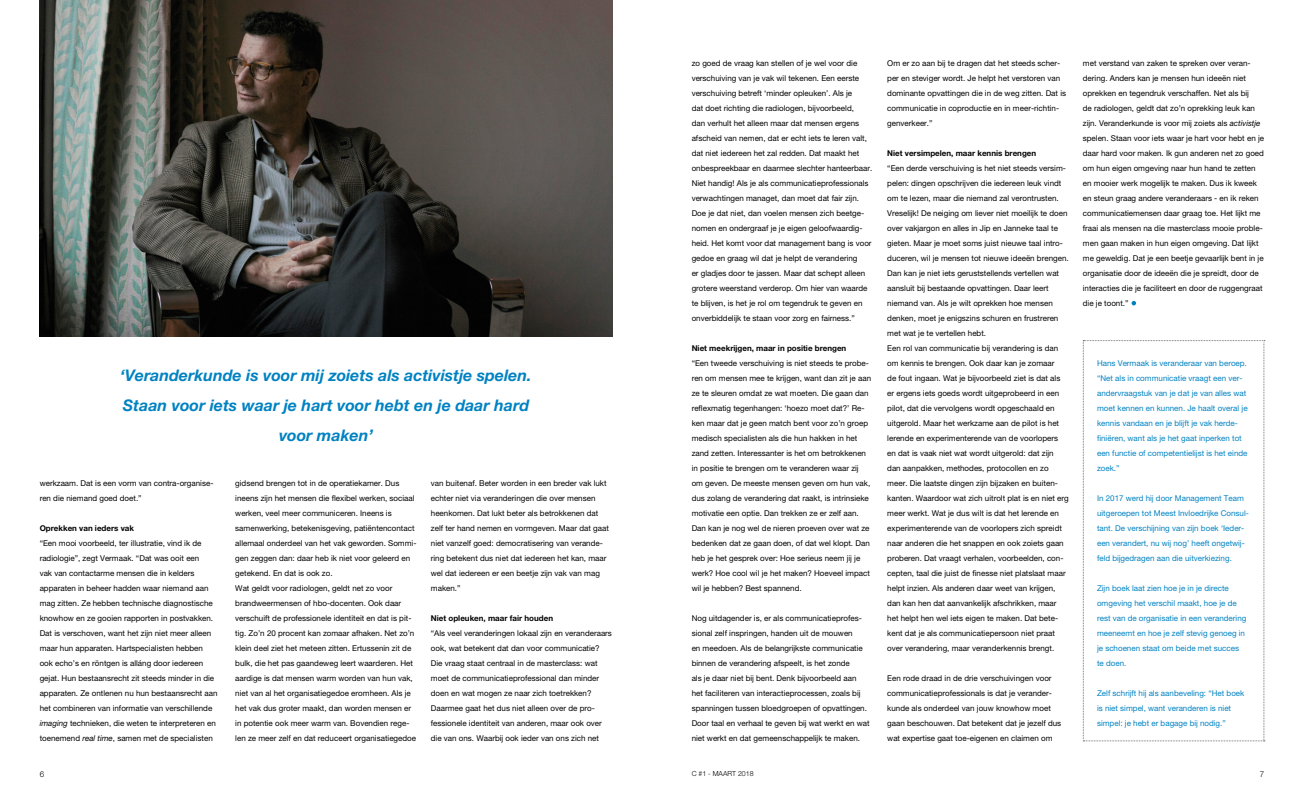
<style>
.page{position:relative;width:1304px;height:794px;background:#fff}
.page>*{position:absolute;margin:0;border:0;box-sizing:border-box;transform-origin:0 0}
.t1{font:italic 700 16px/30px "Helvetica Neue LT Pro";color:#0082c2;text-align:center}
.t2{font:8px/15px "Helvetica Neue LT Pro";color:#000}
.t3{font:8px/15px "Helvetica Neue LT Pro";color:#0082c2}
.t4{font:700 8px "Helvetica Neue LT Pro";color:#000}
.t5{font:300 8px "Helvetica Neue LT Pro";color:#000}
.t6{font:300 7px "Helvetica Neue LT Pro";color:#000}
.s1{font-style:italic}
</style>
<div class="page">
<svg style="left:1083px;top:340px;width:182px;height:401px"></svg>
<svg style="left:1132px;top:301px;width:4px;height:4px"></svg>
<img style="left:40px;top:0;width:572px;height:336px">
<p class="t2" style="left:887px;top:56px;width:180px">Om er zo aan bij te dragen dat het steeds scher&shy;per en steviger wordt. Je helpt het verstoren van dominante opvattingen die in de weg zitten. Dat is communicatie in coproductie en in meer-richtin&shy;genverkeer.”</p>
<p class="t4" style="left:887px;top:148px;width:151px">Niet versimpelen, maar kennis brengen</p>
<p class="t2" style="left:887px;top:161px;width:183px">“Een derde verschuiving is het niet steeds versim&shy;pelen: dingen opschrijven die iedereen leuk vindt om te lezen, maar die niemand zal verontrusten.<br>Vreselijk! De neiging om liever niet moeilijk te doen over vakjargon en alles in Jip en Janneke taal te gieten. Maar je moet soms juist nieuwe taal intro&shy;duceren, wil je mensen tot nieuwe ideeën brengen.<br>Dan kan je niet iets geruststellends vertellen wat aansluit bij bestaande opvattingen. Daar leert niemand van. Als je wilt oprekken hoe mensen denken, moet je enigszins schuren en frustreren met wat je te vertellen hebt.<br>Een rol van communicatie bij verandering is dan om kennis te brengen. Ook daar kan je zomaar<br>de fout ingaan. Wat je bijvoorbeeld ziet is dat als er ergens iets goeds wordt uitgeprobeerd in een pilot, dat die vervolgens wordt opgeschaald en uitgerold. Maar het werkzame aan de pilot is het lerende en experimenterende van de voorlopers en dat is vaak niet wat wordt uitgerold: dat zijn dan aanpakken, methodes, protocollen en zo meer. Die laatste dingen zijn bijzaken en buiten&shy;kanten. Waardoor wat zich uitrolt plat is en niet erg meer werkt. Wat je dus wilt is dat het lerende en experimenterende van de voorlopers zich spreidt naar anderen die het snappen en ook zoiets gaan proberen. Dat vraagt verhalen, voorbeelden, con&shy;cepten, taal die juist de finesse niet platslaat maar helpt inzien. Als anderen daar weet van krijgen, dan kan hen dat aanvankelijk afschrikken, maar het helpt hen wel iets eigen te maken. Dat bete&shy;kent dat je als communicatiepersoon niet praat over verandering, maar veranderkennis brengt.</p>
<p class="t2" style="left:887px;top:671px;width:175px">Een rode draad in de drie verschuivingen voor communicatieprofessionals is dat je verander&shy;kunde als onderdeel van jouw knowhow moet gaan beschouwen. Dat betekent dat je jezelf dus wat expertise gaat toe-eigenen en claimen om</p>
<p class="t2" style="left:692px;top:56px;width:182px">zo goed de vraag kan stellen of je wel voor die verschuiving van je vak wil tekenen. Een eerste verschuiving betreft ‘minder opleuken’. Als je<br>dat doet richting die radiologen, bijvoorbeeld,<br>dan verhult het alleen maar dat mensen ergens afscheid van nemen, dat er echt iets te leren valt, dat niet iedereen het zal redden. Dat maakt het onbespreekbaar en daarmee slechter hanteerbaar.<br>Niet handig! Als je als communicatieprofessionals verwachtingen managet, dan moet dat fair zijn.<br>Doe je dat niet, dan voelen mensen zich beetge&shy;nomen en ondergraaf je je eigen geloofwaardig&shy;heid. Het komt voor dat management bang is voor gedoe en graag wil dat je helpt de verandering<br>er gladjes door te jassen. Maar dat schept alleen grotere weerstand verderop. Om hier van waarde te blijven, is het je rol om tegendruk te geven en onverbiddelijk te staan voor zorg en fairness.”</p>
<p class="t4" style="left:692px;top:343px;width:156px">Niet meekrijgen, maar in positie brengen</p>
<p class="t2" style="left:692px;top:356px;width:181px">“Een tweede verschuiving is niet steeds te probe&shy;ren om mensen mee te krijgen, want dan zit je aan ze te sleuren omdat ze wat moeten. Die gaan dan reflexmatig tegenhangen: ‘hoezo moet dat?’ Re&shy;ken maar dat je geen match bent voor zo’n groep medisch specialisten als die hun hakken in het zand zetten. Interessanter is het om betrokkenen in positie te brengen om te veranderen waar zij om geven. De meeste mensen geven om hun vak, dus zolang de verandering dat raakt, is intrinsieke motivatie een optie. Dan trekken ze er zelf aan.<br>Dan kan je nog wel de nieren proeven over wat ze bedenken dat ze gaan doen, of dat wel klopt. Dan heb je het gesprek over: Hoe serieus neem jij je werk? Hoe cool wil je het maken? Hoeveel impact wil je hebben? Best spannend.</p>
<p class="t2" style="left:692px;top:611px;width:179px">Nog uitdagender is, er als communicatieprofes&shy;sional zelf inspringen, handen uit de mouwen<br>en meedoen. Als de belangrijkste communicatie binnen de verandering afspeelt, is het zonde<br>als je daar niet bij bent. Denk bijvoorbeeld aan het faciliteren van interactieprocessen, zoals bij spanningen tussen bloedgroepen of opvattingen.<br>Door taal en verhaal te geven bij wat werkt en wat niet werkt en dat gemeenschappelijk te maken.</p>
<p class="t2" style="left:1083px;top:56px;width:183px">met verstand van zaken te spreken over veran&shy;dering. Anders kan je mensen hun ideeën niet oprekken en tegendruk verschaffen. Net als bij<br>de radiologen, geldt dat zo’n oprekking leuk kan zijn. Veranderkunde is voor mij zoiets als <span class="s1">activistje </span>spelen. Staan voor iets waar je hart voor hebt en je daar hard voor maken. Ik gun anderen net zo goed om hun eigen omgeving naar hun hand te zetten en mooier werk mogelijk te maken. Dus ik kweek en steun graag andere veranderaars - en ik reken communicatiemensen daar graag toe. Het lijkt me fraai als mensen na die masterclass mooie proble&shy;men gaan maken in hun eigen omgeving. Dat lijkt me geweldig. Dat je een beetje gevaarlijk bent in je organisatie door de ideeën die je spreidt, door de interacties die je faciliteert en door de ruggengraat die je toont.”</p>
<h1 class="t1" style="left:120px;top:360px;width:413px">‘Veranderkunde is voor mij zoiets als activistje spelen.<br>Staan voor iets waar je hart voor hebt en je daar hard voor maken’</h1>
<p class="t3" style="left:1097px;top:356px;width:152px">Hans Vermaak is veranderaar van beroep. “Net als in communicatie vraagt een ver&shy;andervraagstuk van je dat je van alles wat moet kennen en kunnen. Je haalt overal je kennis vandaan en je blijft je vak herde&shy;finiëren, want als je het gaat inperken tot een functie of competentielijst is het einde zoek.”</p>
<p class="t3" style="left:1097px;top:491px;width:153px">In 2017 werd hij door Management Team uitgeroepen tot Meest Invloedrijke Consul&shy;tant. De verschijning van zijn boek ‘Ieder&shy;een verandert, nu wij nog’ heeft ongetwij&shy;feld bijgedragen aan die uitverkiezing.</p>
<p class="t3" style="left:1097px;top:581px;width:151px">Zijn boek laat zien hoe je in je directe omgeving het verschil maakt, hoe je de rest van de organisatie in een verandering meeneemt en hoe je zelf stevig genoeg in je schoenen staat om beide met succes te doen.</p>
<p class="t3" style="left:1097px;top:686px;width:149px">Zelf schrijft hij als aanbeveling: “Het boek is niet simpel, want veranderen is niet simpel: je hebt er bagage bij nodig.”</p>
<p class="t2" style="left:431px;top:476px;width:179px">van buitenaf. Beter worden in een breder vak lukt echter niet via veranderingen die over mensen heenkomen. Dat lukt beter als betrokkenen dat zelf ter hand nemen en vormgeven. Maar dat gaat niet vanzelf goed: democratisering van verande&shy;ring betekent dus niet dat iedereen het kan, maar wel dat iedereen er een beetje zijn vak van mag maken.”</p>
<p class="t4" style="left:431px;top:613px;width:124px">Niet opleuken, maar fair houden</p>
<p class="t2" style="left:431px;top:626px;width:183px">“Als veel veranderingen lokaal zijn en veranderaars ook, wat betekent dat dan voor communicatie?<br>Die vraag staat centraal in de masterclass: wat moet de communicatieprofessional dan minder doen en wat mogen ze naar zich toetrekken?<br>Daarmee gaat het dus niet alleen over de pro&shy;fessionele identiteit van anderen, maar ook over die van ons. Waarbij ook ieder van ons zich net</p>
<p class="t2" style="left:40px;top:476px;width:175px">werkzaam. Dat is een vorm van contra-organise&shy;ren die niemand goed doet.”</p>
<p class="t4" style="left:40px;top:523px;width:96px">Oprekken van ieders vak</p>
<p class="t2" style="left:40px;top:536px;width:179px">“Een mooi voorbeeld, ter illustratie, vind ik de radiologie”, zegt Vermaak. “Dat was ooit een<br>vak van contactarme mensen die in kelders apparaten in beheer hadden waar niemand aan mag zitten. Ze hebben technische diagnostische knowhow en ze gooien rapporten in postvakken.<br>Dat is verschoven, want het zijn niet meer alleen maar hun apparaten. Hartspecialisten hebben ook echo’s en röntgen is alláng door iedereen gejat. Hun bestaansrecht zit steeds minder in die apparaten. Ze ontlenen nu hun bestaansrecht aan het combineren van informatie van verschillende <span class="s1">imaging</span> technieken, die weten te interpreteren en toenemend <span class="s1">real time</span>, samen met de specialisten</p>
<p class="t2" style="left:235px;top:476px;width:183px">gidsend brengen tot in de operatiekamer. Dus ineens zijn het mensen die flexibel werken, sociaal werken, veel meer communiceren. Ineens is samenwerking, betekenisgeving, patiëntencontact allemaal onderdeel van het vak geworden. Sommi&shy;gen zeggen dan: daar heb ik niet voor geleerd en getekend. En dat is ook zo.<br>Wat geldt voor radiologen, geldt net zo voor brandweermensen of hbo-docenten. Ook daar verschuift de professionele identiteit en dat is pit&shy;tig. Zo’n 20 procent kan zomaar afhaken. Net zo’n klein deel ziet het meteen zitten. Ertussenin zit de bulk, die het pas gaandeweg leert waarderen. Het aardige is dat mensen warm worden van hun vak, niet van al het organisatiegedoe eromheen. Als je het vak dus groter maakt, dan worden mensen er in potentie ook meer warm van. Bovendien rege&shy;len ze meer zelf en dat reduceert organisatiegedoe</p>
<p class="t5" style="left:40px;top:769px;width:6px">6</p>
<p class="t6" style="left:692px;top:769px;width:63px">C #1 - MAART 2018</p>
<p class="t5" style="left:1260px;top:769px;width:6px">7</p>
</div>
